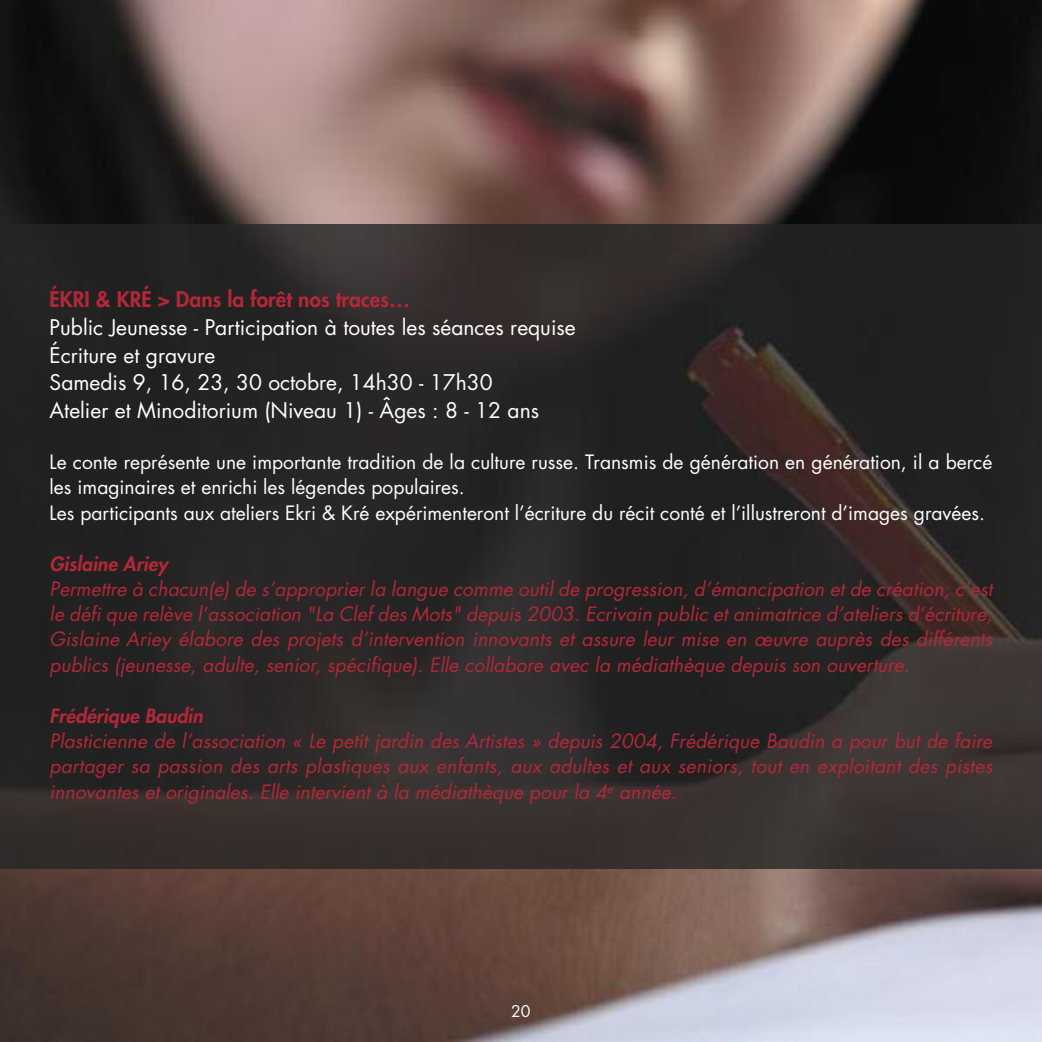
<style>
.page{position:relative;width:1042px;height:1042px;background:#fff}
.page>*{position:absolute;margin:0;border:0;box-sizing:border-box;transform-origin:0 0}
.t1{font:21px/27.7px "Futura";color:#fff}
.t2{font:800 21px "Futura";color:#b32838}
.t3{font:italic 19.25px/25.2px "Futura";letter-spacing:.005em;color:#b32838;text-align:justify}
.t4{font:19.25px/25.2px "Futura";color:#fff}
.t5{font:italic 800 19.25px "Futura";letter-spacing:.005em;color:#b32838}
.t6{font:15.75px "Futura";color:#fff}
</style>
<div class="page">
<img style="left:0;top:0;width:1042px;height:1042px">
<img style="left:0;top:225px;width:1042px;height:643px">
<p class="t2" style="left:50px;top:289px;width:362px">ÉKRI &amp; KRÉ &gt; Dans la forêt nos traces…</p>
<p class="t1" style="left:50px;top:315px;width:528px">Public Jeunesse - Participation à toutes les séances requise Écriture et gravure<br>Samedis 9, 16, 23, 30 octobre, 14h30 - 17h30<br>Atelier et Minoditorium (Niveau 1) - Âges : 8 - 12 ans</p>
<p class="t4" style="left:50px;top:451px;width:944px">Le conte représente une importante tradition de la culture russe. Transmis de génération en génération, il a bercé les imaginaires et enrichi les légendes populaires.<br>Les participants aux ateliers Ekri &amp; Kré expérimenteront l’écriture du récit conté et l’illustreront d’images gravées.</p>
<p class="t5" style="left:50px;top:554px;width:120px">Gislaine Ariey</p>
<p class="t3" style="left:50px;top:578px;width:944px">Permettre à chacun(e) de s’approprier la langue comme outil de progression, d’émancipation et de création, c’est le défi que relève l’association "La Clef des Mots" depuis 2003. Ecrivain public et animatrice d’ateliers d’écriture, Gislaine Ariey élabore des projets d’intervention innovants et assure leur mise en œuvre auprès des différents publics (jeunesse, adulte, senior, spécifique). Elle collabore avec la médiathèque depuis son ouverture.</p>
<p class="t5" style="left:50px;top:706px;width:155px">Frédérique Baudin</p>
<p class="t3" style="left:50px;top:730px;width:944px">Plasticienne de l’association « Le petit jardin des Artistes » depuis 2004, Frédérique Baudin a pour but de faire partager sa passion des arts plastiques aux enfants, aux adultes et aux seniors, tout en exploitant des pistes innovantes et originales. Elle intervient à la médiathèque pour la 4<sup>e</sup> année.</p>
<p class="t6" style="left:511px;top:1003px;width:21px">20</p>
</div>
